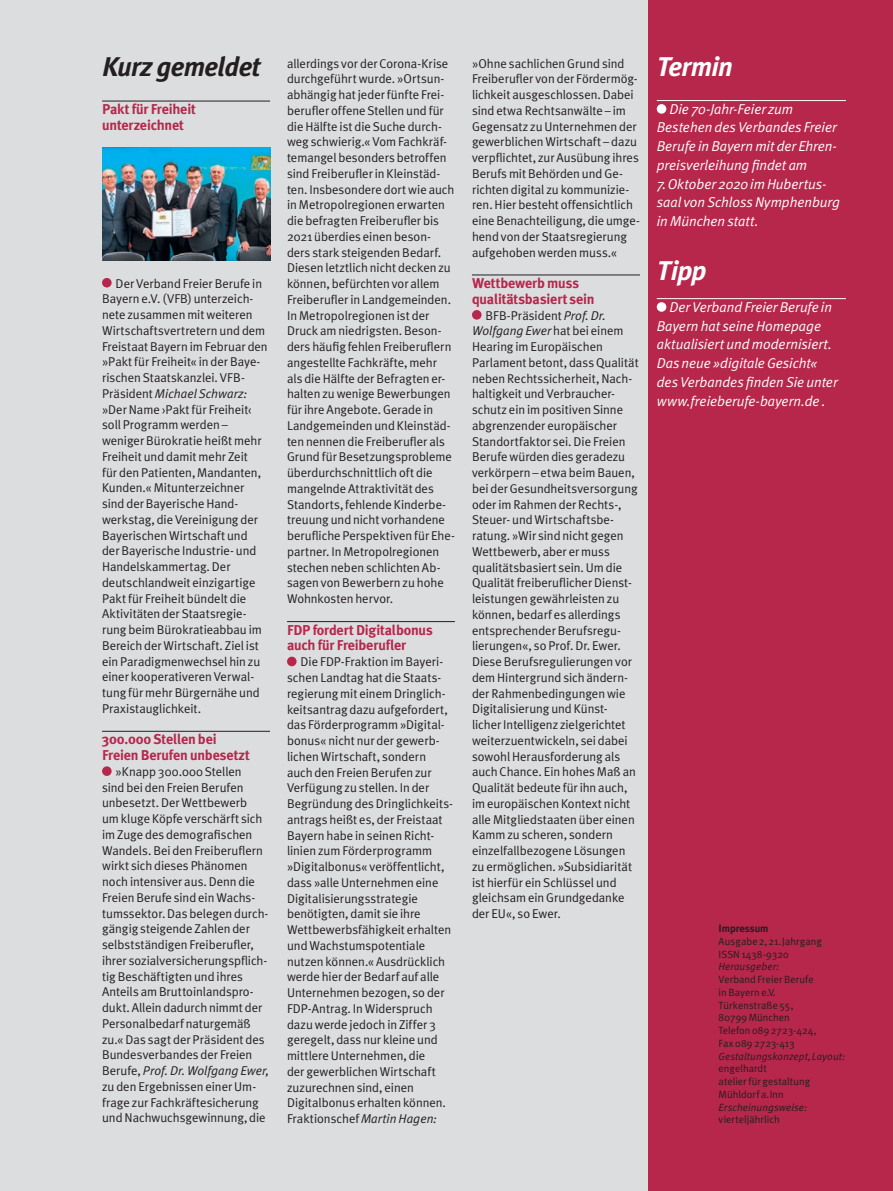
<style>
.page{position:relative;width:893px;height:1191px;background:#dcdddf}
.page>*{position:absolute;margin:0;border:0;box-sizing:border-box;transform-origin:0 0}
.t1{font:italic 700 27px "Meta Plus";letter-spacing:-.025em;color:#231f20}
.t2{font:italic 700 27px "Meta Plus";letter-spacing:-.025em;color:#fff}
.t3{font:italic 14.25px/18.8px "Meta Plus Normal";letter-spacing:-.005em;color:#fff}
.t4{font:700 14.25px/15.8px "Meta Plus";letter-spacing:-.015em;color:#b6274b}
.t5{font:12.75px/15.8px "Meta Plus Normal";letter-spacing:-.005em;color:#231f20}
.t6{font:10.5px/12.8px "Meta Plus Normal";letter-spacing:.005em;color:#231f20}
.t7{font:italic 10.5px "Meta Plus Normal";letter-spacing:.005em;color:#231f20}
.t8{font:700 10.5px "Meta Plus";letter-spacing:-.005em;color:#231f20}
.s1{font-style:italic}
</style>
<div class="page">
<div style="left:648px;top:0;width:245px;height:1191px;background:#b6274b"></div>
<hr style="left:657px;top:100px;width:189px;height:1px;background:#fff">
<hr style="left:657px;top:298px;width:189px;height:1px;background:#fff">
<div style="left:657px;top:104px;width:9px;height:10px;background:#fff;border-radius:50%"></div>
<div style="left:657px;top:302px;width:9px;height:10px;background:#fff;border-radius:50%"></div>
<hr style="left:102px;top:101px;width:168px;height:1px;background:#231f20">
<hr style="left:102px;top:731px;width:168px;height:1px;background:#231f20">
<img style="left:102px;top:147px;width:168px;height:113px">
<div style="left:102px;top:278px;width:10px;height:9px;background:#b6274b;border-radius:50%"></div>
<div style="left:102px;top:766px;width:10px;height:10px;background:#b6274b;border-radius:50%"></div>
<hr style="left:287px;top:621px;width:168px;height:1px;background:#231f20">
<div style="left:287px;top:656px;width:10px;height:10px;background:#b6274b;border-radius:50%"></div>
<hr style="left:472px;top:274px;width:168px;height:1px;background:#231f20">
<div style="left:472px;top:310px;width:10px;height:10px;background:#b6274b;border-radius:50%"></div>
<h1 class="t1" style="left:102px;top:51px;width:160px">Kurz gemeldet</h1>
<p class="t4" style="left:102px;top:101px;width:95px">Pakt für Freiheit unterzeichnet</p>
<p class="t5" style="left:102px;top:275px;width:167px;text-indent:14px">Der Verband Freier Berufe in<br>Bayern e.V. (VFB) unterzeich&shy;nete zusammen mit weiteren<br>Wirtschaftsvertretern und dem<br>Freistaat Bayern im Februar den »Pakt für Freiheit« in der Baye&shy;rischen Staatskanzlei. VFB-<br>Präsident <span class="s1">Michael Schwarz: </span>»Der Name ›Pakt für Freiheit‹ soll Programm werden – weniger Bürokratie heißt mehr<br>Freiheit und damit mehr Zeit<br>für den Patienten, Mandanten,<br>Kunden.« Mitunterzeichner sind der Bayerische Hand&shy;werkstag, die Vereinigung der<br>Bayerischen Wirtschaft und der Bayerische Industrie- und<br>Handelskammertag. Der deutschlandweit einzigartige<br>Pakt für Freiheit bündelt die<br>Aktivitäten der Staatsregie&shy;rung beim Bürokratieabbau im<br>Bereich der Wirtschaft. Ziel ist ein Paradigmenwechsel hin zu einer kooperativeren Verwal&shy;tung für mehr Bürgernähe und<br>Praxistauglichkeit.</p>
<p class="t4" style="left:102px;top:731px;width:149px">300.000 Stellen bei<br>Freien Berufen unbesetzt</p>
<p class="t5" style="left:102px;top:763px;width:169px;text-indent:14px">»Knapp 300.000 Stellen<br>sind bei den Freien Berufen unbesetzt. Der Wettbewerb<br>um kluge Köpfe verschärft sich im Zuge des demografischen<br>Wandels. Bei den Freiberuflern wirkt sich dieses Phänomen noch intensiver aus. Denn die<br>Freien Berufe sind ein Wachs&shy;tumssektor. Das belegen durch&shy;gängig steigende Zahlen der selbstständigen Freiberufler, ihrer sozialversicherungspflich&shy;tig Beschäftigten und ihres<br>Anteils am Bruttoinlandspro&shy;dukt. Allein dadurch nimmt der<br>Personalbedarf naturgemäß zu.« Das sagt der Präsident des<br>Bundesverbandes der Freien<br>Berufe, <span class="s1">Prof. Dr. Wolfgang Ewer, </span>zu den Ergebnissen einer Um&shy;frage zur Fachkräftesicherung und Nachwuchsgewinnung, die</p>
<p class="t5" style="left:287px;top:55px;width:169px">allerdings vor der Corona-Krise durchgeführt wurde. »Ortsun&shy;abhängig hat jeder fünfte Frei&shy;berufler offene Stellen und für die Hälfte ist die Suche durch&shy;weg schwierig.« Vom Fachkräf&shy;temangel besonders betroffen sind Freiberufler in Kleinstäd&shy;ten. Insbesondere dort wie auch in Metropolregionen erwarten die befragten Freiberufler bis<br>2021 überdies einen beson&shy;ders stark steigenden Bedarf.<br>Diesen letztlich nicht decken zu können, befürchten vor allem<br>Freiberufler in Landgemeinden.<br>In Metropolregionen ist der<br>Druck am niedrigsten. Beson&shy;ders häufig fehlen Freiberuflern angestellte Fachkräfte, mehr als die Hälfte der Befragten er&shy;halten zu wenige Bewerbungen für ihre Angebote. Gerade in<br>Landgemeinden und Kleinstäd&shy;ten nennen die Freiberufler als<br>Grund für Besetzungsprobleme überdurchschnittlich oft die mangelnde Attraktivität des<br>Standorts, fehlende Kinderbe&shy;treuung und nicht vorhandene berufliche Perspektiven für Ehe&shy;partner. In Metropolregionen stechen neben schlichten Ab&shy;sagen von Bewerbern zu hohe<br>Wohnkosten hervor.</p>
<p class="t4" style="left:287px;top:622px;width:147px">FDP fordert Digitalbonus auch für Freiberufler</p>
<p class="t5" style="left:287px;top:654px;width:167px;text-indent:14px">Die FDP-Fraktion im Bayeri&shy;schen Landtag hat die Staats&shy;regierung mit einem Dringlich&shy;keitsantrag dazu aufgefordert, das Förderprogramm »Digital&shy;bonus« nicht nur der gewerb&shy;lichen Wirtschaft, sondern auch den Freien Berufen zur<br>Verfügung zu stellen. In der<br>Begründung des Dringlichkeits&shy;antrags heißt es, der Freistaat<br>Bayern habe in seinen Richt&shy;linien zum Förderprogramm »Digitalbonus« veröffentlicht, dass »alle Unternehmen eine<br>Digitalisierungsstrategie benötigten, damit sie ihre<br>Wettbewerbsfähigkeit erhalten und Wachstumspotentiale nutzen können.« Ausdrücklich werde hier der Bedarf auf alle<br>Unternehmen bezogen, so der<br>FDP-Antrag. In Widerspruch dazu werde jedoch in Ziffer 3 geregelt, dass nur kleine und mittlere Unternehmen, die<br>der gewerblichen Wirtschaft zuzurechnen sind, einen<br>Digitalbonus erhalten können.<br>Fraktionschef <span class="s1">Martin Hagen:</span></p>
<p class="t5" style="left:472px;top:55px;width:169px">»Ohne sachlichen Grund sind<br>Freiberufler von der Fördermög&shy;lichkeit ausgeschlossen. Dabei sind etwa Rechtsanwälte – im<br>Gegensatz zu Unternehmen der gewerblichen Wirtschaft – dazu verpflichtet, zur Ausübung ihres<br>Berufs mit Behörden und Ge&shy;richten digital zu kommunizie&shy;ren. Hier besteht offensichtlich eine Benachteiligung, die umge&shy;hend von der Staatsregierung aufgehoben werden muss.«</p>
<p class="t4" style="left:472px;top:275px;width:124px">Wettbewerb muss qualitätsbasiert sein</p>
<p class="t5" style="left:472px;top:307px;width:168px;text-indent:14px">BFB-Präsident <span class="s1">Prof. Dr.<br>Wolfgang Ewer</span> hat bei einem<br>Hearing im Europäischen<br>Parlament betont, dass Qualität neben Rechtssicherheit, Nach&shy;haltigkeit und Verbraucher&shy;schutz ein im positiven Sinne abgrenzender europäischer<br>Standortfaktor sei. Die Freien<br>Berufe würden dies geradezu verkörpern – etwa beim Bauen, bei der Gesundheitsversorgung oder im Rahmen der Rechts-,<br>Steuer- und Wirtschaftsbe&shy;ratung. »Wir sind nicht gegen<br>Wettbewerb, aber er muss qualitätsbasiert sein. Um die<br>Qualität freiberuflicher Dienst&shy;leistungen gewährleisten zu können, bedarf es allerdings entsprechender Berufsregu&shy;lierungen«, so Prof. Dr. Ewer.<br>Diese Berufsregulierungen vor dem Hintergrund sich ändern&shy;der Rahmenbedingungen wie<br>Digitalisierung und Künst&shy;licher Intelligenz zielgerichtet weiterzuentwickeln, sei dabei sowohl Herausforderung als auch Chance. Ein hohes Maß an<br>Qualität bedeute für ihn auch, im europäischen Kontext nicht alle Mitgliedstaaten über einen<br>Kamm zu scheren, sondern einzelfallbezogene Lösungen zu ermöglichen. »Subsidiarität ist hierfür ein Schlüssel und gleichsam ein Grundgedanke der EU«, so Ewer.</p>
<h1 class="t2" style="left:657px;top:51px;width:77px">Termin</h1>
<p class="t3" style="left:657px;top:99px;width:182px;text-indent:13px">Die 70-Jahr-Feier zum<br>Bestehen des Verbandes Freier<br>Berufe in Bayern mit der Ehren&shy;preisverleihung findet am</p>
<p class="t3" style="left:657px;top:174px;width:185px">7. Oktober 2020 im Hubertus&shy;saal von Schloss Nymphenburg in München statt.</p>
<h1 class="t2" style="left:657px;top:254px;width:51px">Tipp</h1>
<p class="t3" style="left:657px;top:297px;width:182px;text-indent:13px">Der Verband Freier Berufe in<br>Bayern hat seine Homepage aktualisiert und modernisiert.<br>Das neue »digitale Gesicht« des Verbandes finden Sie unter www.freieberufe-bayern.de .</p>
<p class="t8" style="left:719px;top:922px;width:51px">Impressum</p>
<p class="t6" style="left:719px;top:934px;width:105px">Ausgabe 2, 21. Jahrgang<br>ISSN 1438-9320</p>
<p class="t7" style="left:719px;top:960px;width:62px">Herausgeber:</p>
<p class="t6" style="left:719px;top:973px;width:99px">Verband Freier Berufe in Bayern e.V.<br>Türkenstraße 55,<br>80799 München<br>Telefon 089 2723-424,<br>Fax 089 2723-413</p>
<p class="t7" style="left:719px;top:1049px;width:128px">Gestaltungskonzept, Layout:</p>
<p class="t6" style="left:719px;top:1062px;width:93px">engelhardt<br>atelier für gestaltung<br>Mühldorf a. Inn</p>
<p class="t7" style="left:719px;top:1100px;width:90px">Erscheinungsweise:</p>
<p class="t6" style="left:719px;top:1113px;width:63px">vierteljährlich</p>
</div>
